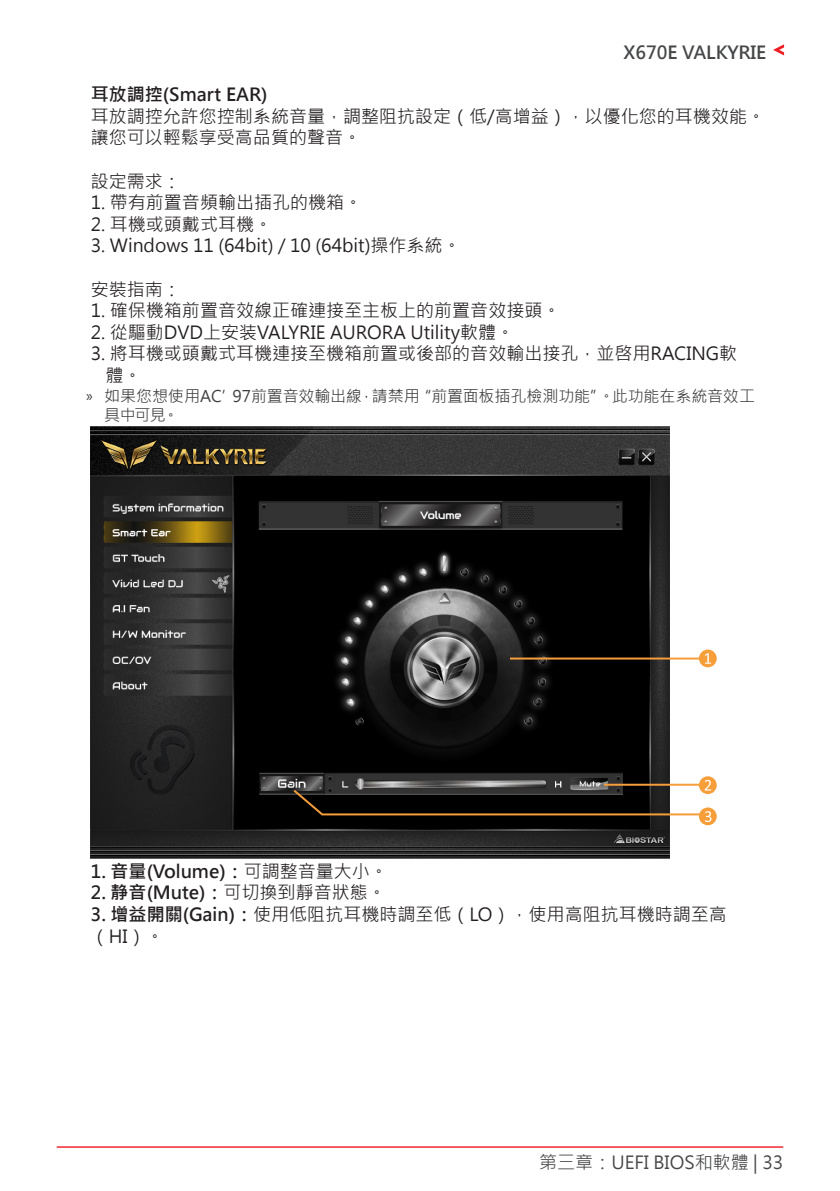
<style>
.page{position:relative;width:840px;height:1191px;background:#fff}
.page>*{position:absolute;margin:0;border:0;box-sizing:border-box;transform-origin:0 0}
.縮排_body_txt{font:18px/21.6px "Microsoft Jheng Hei";color:#231f20}
.縮排_body_txt-2{font:700 18px "Microsoft Jheng Hei";color:#231f20}
.t1{font:18px "Microsoft Jheng Hei";color:#464748}
.縮排_標題_4{font:700 18px "Microsoft Jheng Hei";color:#231f20}
.t2{font:700 18px "Microsoft Jheng Hei";color:#464748}
.Note項目符號{font:16px/19.2px "Microsoft Jheng Hei";letter-spacing:-.01em;color:#3e3e3f}
.s1{font-family:"Myriad Pro"}
.s2{font-weight:400}
.s3{font-weight:700}
</style>
<div class="page">
<hr style="left:57px;top:1146px;width:725px;height:1px;background:#ee1d23">
<svg style="left:773px;top:44px;width:12px;height:11px"></svg>
<img style="left:91px;top:426px;width:578px;height:432px">
<svg style="left:291px;top:656px;width:413px;height:160px;background:#2c2a28"></svg>
<svg style="left:698px;top:649px;width:18px;height:18px"></svg>
<svg style="left:704px;top:653px;width:6px;height:10px"></svg>
<svg style="left:698px;top:776px;width:18px;height:18px"></svg>
<svg style="left:704px;top:780px;width:6px;height:10px"></svg>
<div style="left:698px;top:807px;width:18px;height:18px;background:#f69e39;border-radius:50%"></div>
<svg style="left:704px;top:811px;width:7px;height:11px"></svg>
<p class="t2" style="left:623px;top:41px;width:144px">X670E VALKYRIE</p>
<p class="縮排_標題_4" style="left:91px;top:83px;width:178px">耳放調控(Smart EAR)</p>
<p class="縮排_body_txt" style="left:91px;top:105px;width:675px">耳放調控允許您控制系統音量，調整阻抗設定（低/高增益），以優化您的耳機效能。讓您可以輕鬆享受高品質的聲音。</p>
<p class="縮排_body_txt" style="left:91px;top:170px;width:91px">設定需求：</p>
<p class="縮排_body_txt" style="left:91px;top:192px;width:273px">1. 帶有前置音頻輸出插孔的機箱。</p>
<p class="縮排_body_txt" style="left:91px;top:213px;width:183px">2. 耳機或頭戴式耳機。</p>
<p class="縮排_body_txt" style="left:91px;top:235px;width:371px">3. Windows 11 (64bit) / 10 (64bit)操作系統。</p>
<p class="縮排_body_txt" style="left:91px;top:278px;width:91px">安裝指南：</p>
<p class="縮排_body_txt" style="left:91px;top:300px;width:471px">1. 確保機箱前置音效線正確連接至主板上的前置音效接頭。</p>
<p class="縮排_body_txt" style="left:91px;top:321px;width:424px">2. 從驅動DVD上安装VALYRIE AURORA Utility軟體。</p>
<p class="縮排_body_txt" style="left:105px;top:343px;width:633px;text-indent:-15px">3. 將耳機或頭戴式耳機連接至機箱前置或後部的音效輸出接孔，並啓用RACING軟體。</p>
<p class="Note項目符號" style="left:104px;top:386px;width:652px;text-indent:-18px"><span class="s1">»</span>» 如果您想使用AC’97前置音效輸出線，請禁用“前置面板插孔檢測功能”。此功能在系統音效工具中可見。</p>
<p class="縮排_body_txt-2" style="left:91px;top:860px;width:298px">1. 音量(Volume)：<span class="s2">可調整音量大小。</span></p>
<p class="縮排_body_txt-2" style="left:91px;top:881px;width:296px">2. 静音(Mute)：<span class="s2">可切換到靜音狀態。</span></p>
<p class="縮排_body_txt" style="left:91px;top:903px;width:637px"><span class="s3">3. 增益開關(Gain)：</span>使用低阻抗耳機時調至低（LO），使用高阻抗耳機時調至高（HI）。</p>
<p class="t1" style="left:539px;top:1151px;width:245px">第三章：UEFI BIOS和軟體 | 33</p>
</div>
